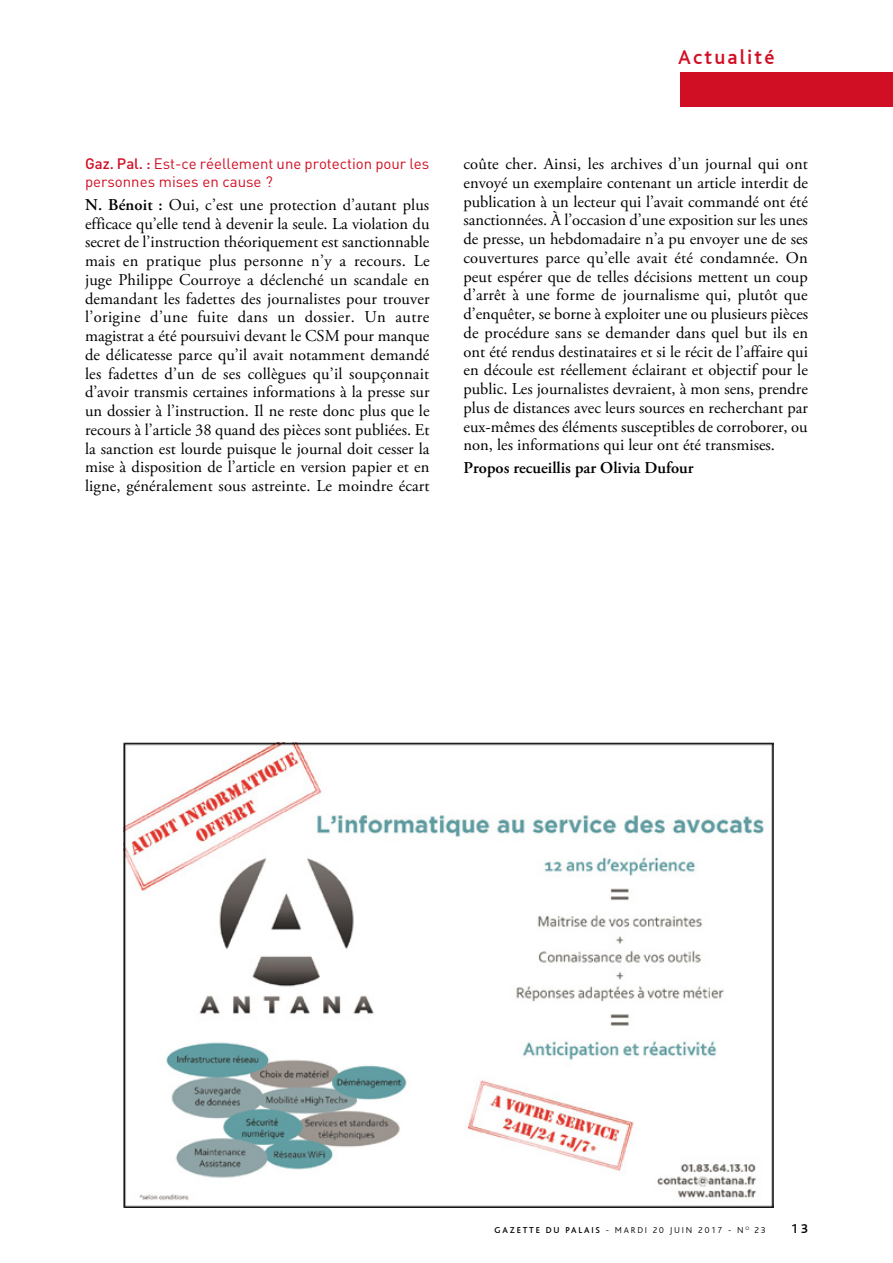
<style>
.page{position:relative;width:893px;height:1263px;background:#fff}
.page>*{position:absolute;margin:0;border:0;box-sizing:border-box;transform-origin:0 0}
.t1{font:500 21px "Bliss";letter-spacing:.1em;color:#d10f24}
.t2{font:16.5px/18.8px "Adobe Garamond Pro";color:#000;text-align:justify}
.t3{font:600 16.5px "Adobe Garamond Pro";color:#000}
.t4{font:15px/18px "DIN Pro";color:#d10f24}
.t5{font:500 13.5px "Bliss";color:#000}
.t6{font:300 9px "Bliss";letter-spacing:.2em;color:#000}
.s1{font-weight:500}
.s2{font-weight:600}
</style>
<div class="page">
<div style="left:680px;top:72px;width:213px;height:34px;background:#d10f24"></div>
<img style="left:123px;top:743px;width:651px;height:465px">
<p class="t1" style="left:678px;top:46px;width:98px">Actualité</p>
<p class="t4" style="left:85px;top:154px;width:346px"><span class="s1">Gaz. Pal. :</span> Est-ce réellement une protection pour les personnes mises en cause ?</p>
<p class="t2" style="left:85px;top:196px;width:346px"><span class="s2">N. Bénoit :</span> Oui, c’est une protection d’autant plus efficace qu’elle tend à devenir la seule. La violation du secret de l’instruction théoriquement est sanctionnable mais en pratique plus personne n’y a recours. Le juge Philippe Courroye a déclenché un scandale en demandant les fadettes des journalistes pour trouver l’origine d’une fuite dans un dossier. Un autre magistrat a été poursuivi devant le CSM pour manque de délicatesse parce qu’il avait notamment demandé les fadettes d’un de ses collègues qu’il soupçonnait d’avoir transmis certaines informations à la presse sur un dossier à l’instruction. Il ne reste donc plus que le recours à l’article 38 quand des pièces sont publiées. Et la sanction est lourde puisque le journal doit cesser la mise à disposition de l’article en version papier et en ligne, généralement sous astreinte. Le moindre écart</p>
<p class="t2" style="left:463px;top:155px;width:346px">coûte cher. Ainsi, les archives d’un journal qui ont envoyé un exemplaire contenant un article interdit de publication à un lecteur qui l’avait commandé ont été sanctionnées. À l’occasion d’une exposition sur les unes de presse, un hebdomadaire n’a pu envoyer une de ses couvertures parce qu’elle avait été condamnée. On peut espérer que de telles décisions mettent un coup d’arrêt à une forme de journalisme qui, plutôt que d’enquêter, se borne à exploiter une ou plusieurs pièces de procédure sans se demander dans quel but ils en ont été rendus destinataires et si le récit de l’affaire qui en découle est réellement éclairant et objectif pour le public. Les journalistes devraient, à mon sens, prendre plus de distances avec leurs sources en recherchant par eux-mêmes des éléments susceptibles de corroborer, ou non, les informations qui leur ont été transmises.</p>
<p class="t3" style="left:463px;top:459px;width:231px">Propos recueillis par Olivia Dufour</p>
<p class="t6" style="left:495px;top:1225px;width:272px"><span class="s1">GAZETTE DU PALAIS</span> - MA RDI 20 JUIN 2017 - N <sup>O</sup> 23</p>
<p class="t5" style="left:791px;top:1222px;width:19px">13</p>
</div>
